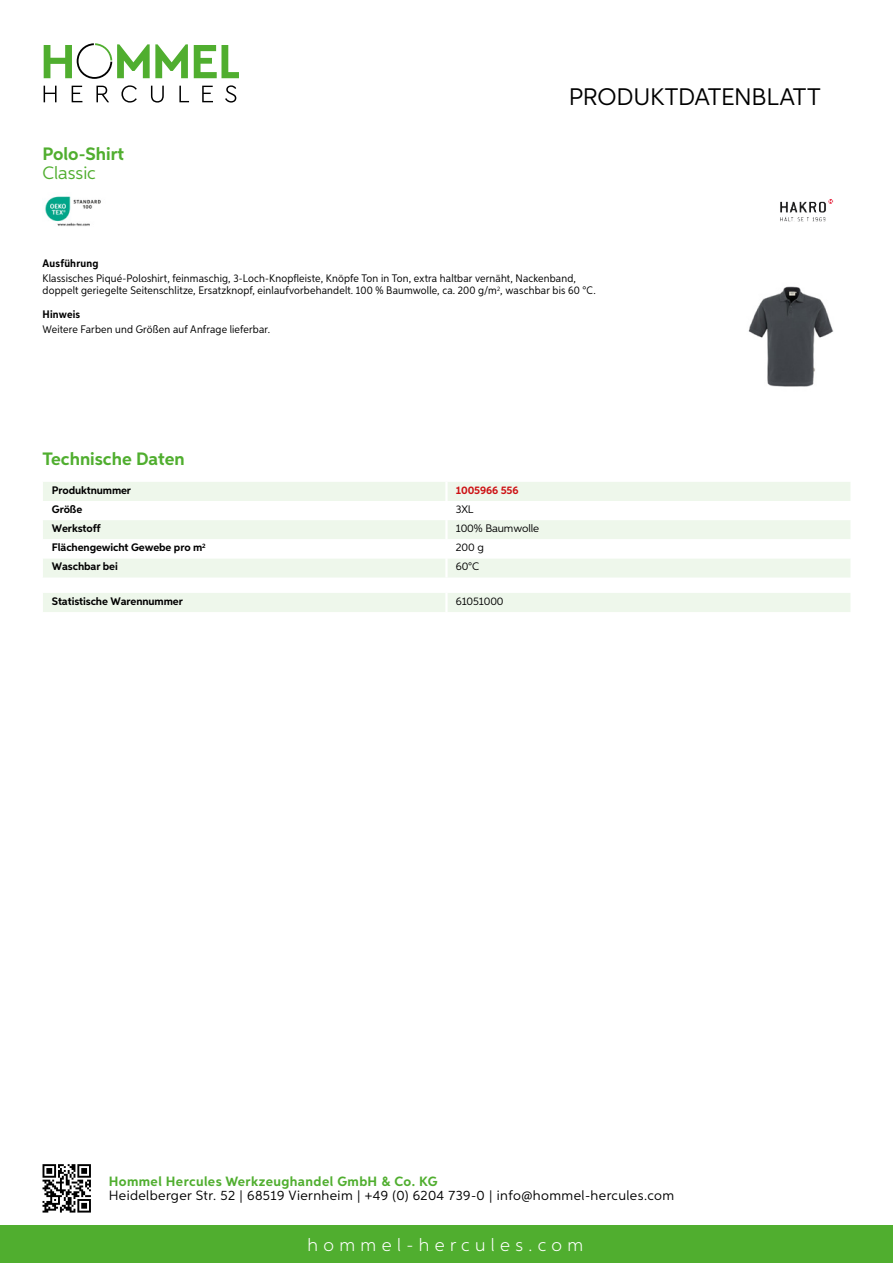
<style>
.page{position:relative;width:893px;height:1263px;background:#fff}
.page>*{position:absolute;margin:0;border:0;box-sizing:border-box;transform-origin:0 0}
.t1{font:24px "Aspira";letter-spacing:-.01em;color:#000}
.t2{font:700 18px "Aspira";color:#50ae2f}
.t3{font:300 18px "Aspira";letter-spacing:.3em;color:#fff}
.t4{font:18px "Aspira";color:#50ae2f}
.t5{font:13.5px "Aspira";letter-spacing:.03em;color:#000}
.t6{font:700 13.5px "Aspira";letter-spacing:.03em;color:#50ae2f}
.t7{font:10.95px/12px "Aspira Nar";letter-spacing:.015em;color:#000}
.t8{font:700 10.95px "Aspira";letter-spacing:-.01em;color:#000}
.t9{font:10.95px "Aspira";letter-spacing:-.01em;color:#000}
.t10{font:700 10.95px "Aspira Nar";letter-spacing:.02em;color:#000}
.t11{font:700 10.95px "Aspira";letter-spacing:-.01em;color:#cd1013}
</style>
<div class="page">
<div style="left:0;top:1226px;width:893px;height:37px;background:#50ae2f"></div>
<svg style="left:43px;top:1164px;width:48px;height:48px"></svg>
<svg style="left:194px;top:45px;width:45px;height:33px"></svg>
<svg style="left:44px;top:43px;width:144px;height:36px"></svg>
<svg style="left:44px;top:86px;width:13px;height:16px"></svg>
<svg style="left:72px;top:86px;width:10px;height:16px"></svg>
<svg style="left:96px;top:86px;width:13px;height:16px"></svg>
<svg style="left:121px;top:85px;width:16px;height:18px"></svg>
<svg style="left:151px;top:86px;width:13px;height:17px"></svg>
<svg style="left:179px;top:86px;width:10px;height:16px"></svg>
<svg style="left:202px;top:86px;width:11px;height:16px"></svg>
<svg style="left:225px;top:85px;width:11px;height:18px"></svg>
<div style="left:43px;top:482px;width:807px;height:95px;background:#eef7eb"></div>
<svg style="left:43px;top:501px;width:807px;height:57px"></svg>
<hr style="left:445px;top:482px;width:3px;height:19px;background:#fff">
<hr style="left:445px;top:501px;width:3px;height:19px;background:#fff">
<hr style="left:445px;top:520px;width:3px;height:19px;background:#fff">
<hr style="left:445px;top:539px;width:3px;height:19px;background:#fff">
<hr style="left:445px;top:558px;width:3px;height:19px;background:#fff">
<div style="left:43px;top:593px;width:807px;height:19px;background:#eef7eb"></div>
<hr style="left:445px;top:593px;width:3px;height:19px;background:#fff">
<img style="left:45px;top:196px;width:56px;height:30px">
<img style="left:748px;top:286px;width:86px;height:101px">
<img style="left:780px;top:199px;width:54px;height:23px">
<h2 class="t2" style="left:43px;top:142px;width:83px">Polo-Shirt</h2>
<h2 class="t4" style="left:43px;top:162px;width:55px">Classic</h2>
<h1 class="t1" style="left:569px;top:82px;width:253px">Produktdatenblatt</h1>
<p class="t10" style="left:43px;top:257px;width:58px">Ausführung</p>
<p class="t7" style="left:43px;top:273px;width:555px">Klassisches Piqué-Poloshirt, feinmaschig, 3-Loch-Knopfleiste, Knöpfe Ton in Ton, extra haltbar vernäht, Nackenband, doppelt geriegelte Seitenschlitze, Ersatzknopf, einlaufvorbehandelt. 100 % Baumwolle, ca. 200 g/m<sup>2</sup>, waschbar bis 60 °C.</p>
<p class="t10" style="left:43px;top:307px;width:39px">Hinweis</p>
<p class="t7" style="left:43px;top:323px;width:229px">Weitere Farben und Größen auf Anfrage lieferbar.</p>
<h2 class="t2" style="left:43px;top:448px;width:144px">Technische Daten</h2>
<p class="t8" style="left:52px;top:483px;width:81px">Produktnummer</p>
<p class="t11" style="left:456px;top:483px;width:64px">1005966 556</p>
<p class="t8" style="left:52px;top:502px;width:32px">Größe</p>
<p class="t9" style="left:456px;top:502px;width:18px">3XL</p>
<p class="t8" style="left:52px;top:521px;width:50px">Werkstoff</p>
<p class="t9" style="left:456px;top:522px;width:85px">100% Baumwolle</p>
<p class="t8" style="left:52px;top:541px;width:155px">Flächengewicht Gewebe pro m<sup>2</sup></p>
<p class="t9" style="left:456px;top:541px;width:30px">200 g</p>
<p class="t8" style="left:52px;top:560px;width:68px">Waschbar bei</p>
<p class="t9" style="left:456px;top:560px;width:25px">60°C</p>
<p class="t8" style="left:52px;top:594px;width:132px">Statistische Warennummer</p>
<p class="t9" style="left:456px;top:594px;width:49px">61051000</p>
<p class="t6" style="left:109px;top:1172px;width:330px">Hommel Hercules Werkzeughandel GmbH &amp; Co. KG</p>
<p class="t5" style="left:109px;top:1187px;width:567px">Heidelberger Str. 52 | 68519 Viernheim | +49 (0) 6204 739-0 | info@hommel-hercules.com</p>
<h2 class="t3" style="left:307px;top:1234px;width:277px">hommel-hercules.com</h2>
</div>
